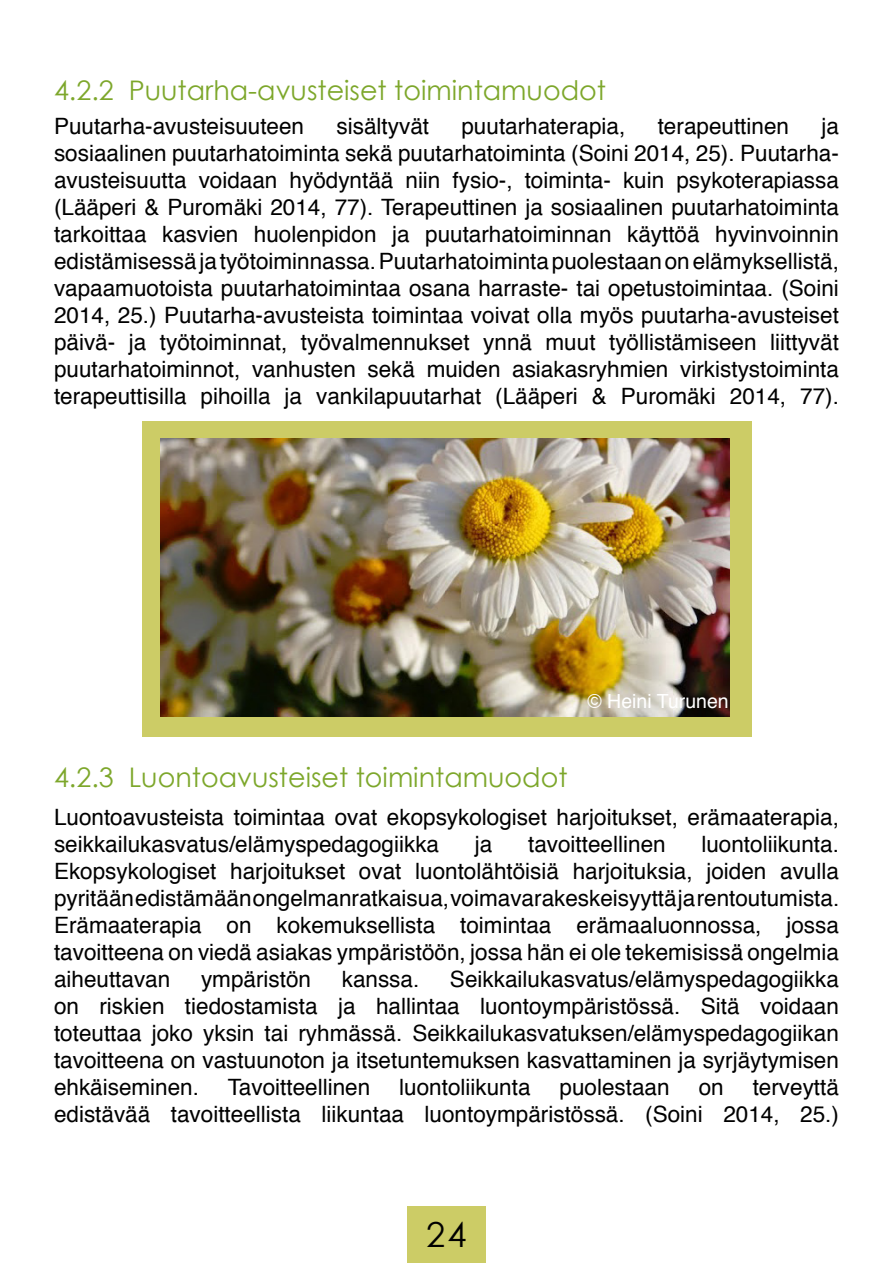
<style>
.page{position:relative;width:893px;height:1263px;background:#fff}
.page>*{position:absolute;margin:0;border:0;box-sizing:border-box;transform-origin:0 0}
.t1{font:34.5px "Century Gothic";color:#000}
.Subsubheadings{font:27px "Century Gothic";color:#7da72b}
.badycopy{font:22.5px/27px "Helvetica";color:#000;text-align:justify}
.t2{font:19.5px "Helvetica";color:#fff}
</style>
<div class="page">
<div style="left:142px;top:421px;width:609px;height:315px;background:#cc6"></div>
<img style="left:161px;top:439px;width:568px;height:277px">
<div style="left:407px;top:1206px;width:79px;height:57px;background:#cc6"></div>
<p class="Subsubheadings" style="left:54px;top:71px;width:554px">4.2.2 Puutarha-avusteiset toimintamuodot</p>
<p class="badycopy" style="left:54px;top:114px;width:252px">Puutarha-avusteisuuteen</p>
<p class="badycopy" style="left:337px;top:114px;width:94px">sisältyvät</p>
<p class="badycopy" style="left:461px;top:114px;width:165px">puutarhaterapia,</p>
<p class="badycopy" style="left:658px;top:114px;width:133px">terapeuttinen</p>
<p class="badycopy" style="left:54px;top:114px;width:786px;text-indent:767px">ja sosiaalinen puutarhatoiminta sekä puutarhatoiminta (Soini 2014, 25). Puutarha&shy;avusteisuutta voidaan hyödyntää niin fysio-, toiminta- kuin psykoterapiassa (Lääperi &amp; Puromäki 2014, 77). Terapeuttinen ja sosiaalinen puutarhatoiminta tarkoittaa kasvien huolenpidon ja puutarhatoiminnan käyttöä hyvinvoinnin edistämisessä ja työtoiminnassa. Puutarhatoiminta puolestaan on elämyksellistä, vapaamuotoista puutarhatoimintaa osana harraste- tai opetustoimintaa. (Soini 2014, 25.) Puutarha-avusteista toimintaa voivat olla myös puutarha-avusteiset päivä- ja työtoiminnat, työvalmennukset ynnä muut työllistämiseen liittyvät puutarhatoiminnot, vanhusten sekä muiden asiakasryhmien virkistystoiminta terapeuttisilla pihoilla ja vankilapuutarhat (Lääperi &amp; Puromäki 2014, 77).</p>
<p class="t2" style="left:587px;top:687px;width:143px">© Heini Turunen</p>
<p class="Subsubheadings" style="left:54px;top:759px;width:515px">4.2.3 Luontoavusteiset toimintamuodot</p>
<p class="badycopy" style="left:54px;top:804px;width:786px">Luontoavusteista toimintaa ovat ekopsykologiset harjoitukset, erämaaterapia, seikkailukasvatus/elämyspedagogiikka</p>
<p class="badycopy" style="left:54px;top:831px;width:787px;text-indent:647px">luontoliikunta.<br>Ekopsykologiset harjoitukset ovat luontolähtöisiä harjoituksia, joiden avulla pyritään edistämään ongelmanratkaisua, voimavarakeskeisyyttä ja rentoutumista.<br>Erämaaterapia on kokemuksellista toimintaa erämaaluonnossa, jossa tavoitteena on viedä asiakas ympäristöön, jossa hän ei ole tekemisissä ongelmia aiheuttavan</p>
<p class="badycopy" style="left:475px;top:831px;width:19px">ja</p>
<p class="badycopy" style="left:528px;top:831px;width:139px">tavoitteellinen</p>
<p class="badycopy" style="left:54px;top:966px;width:786px;text-indent:396px">Seikkailukasvatus/elämyspedagogiikka on riskien tiedostamista ja hallintaa luontoympäristössä. Sitä voidaan toteuttaa joko yksin tai ryhmässä. Seikkailukasvatuksen/elämyspedagogiikan tavoitteena on vastuunoton ja itsetuntemuksen kasvattaminen ja syrjäytymisen ehkäiseminen.</p>
<p class="badycopy" style="left:201px;top:966px;width:112px">ympäristön</p>
<p class="badycopy" style="left:342px;top:966px;width:79px">kanssa.</p>
<p class="badycopy" style="left:228px;top:1074px;width:144px">Tavoitteellinen</p>
<p class="badycopy" style="left:399px;top:1074px;width:133px">luontoliikunta</p>
<p class="badycopy" style="left:560px;top:1074px;width:112px">puolestaan</p>
<p class="badycopy" style="left:699px;top:1074px;width:27px">on</p>
<p class="badycopy" style="left:54px;top:1074px;width:786px;text-align:right">terveyttä<br>edistävää tavoitteellista liikuntaa luontoympäristössä. (Soini 2014, 25.)</p>
<p class="t1" style="left:426px;top:1211px;width:42px">24</p>
</div>
